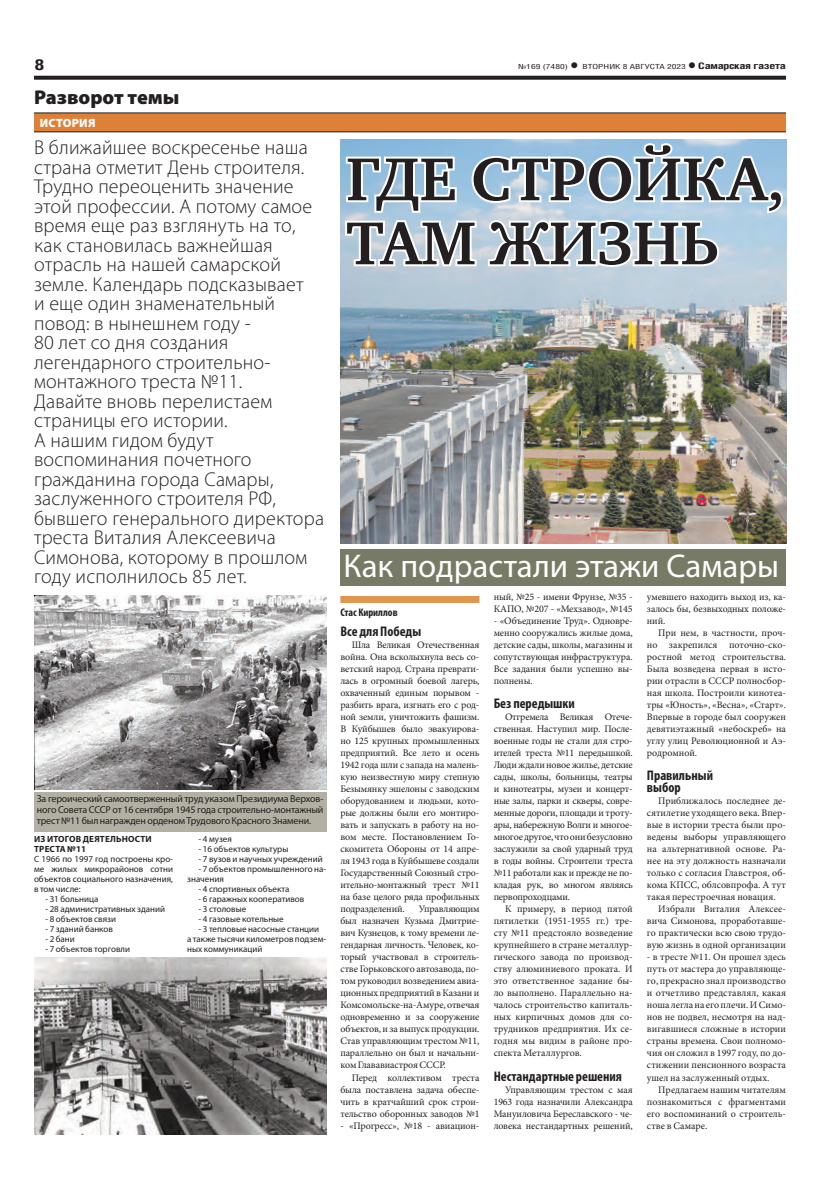
<style>
.page{position:relative;width:820px;height:1191px;background:#fff}
.page>*{position:absolute;margin:0;border:0;box-sizing:border-box;transform-origin:0 0}
.ЗАГОЛОВОК{font:700 62px/64px "Charter C";color:#231f20}
.ПОДЗАГОЛОВОК{font:33px "Myriad Pro";color:#fff}
.ПОДЗАГОЛОВОК-2{font:300 20px/19.5px "Myriad Pro";letter-spacing:.01em;color:#231f20}
.КОЛОНТИТУЛ{font:900 20px "Myriad Pro";color:#231f20}
.t1{font:700 15px "Helios Cond";color:#231f20;scale:1.4 1}
.ЗАГ_в_ТЕКСТЕ{font:700 condensed 14px/12px "Myriad Pro";color:#231f20}
.РУБРИКА{font:900 12px "Myriad Pro";letter-spacing:.02em;color:#fff}
.АВТОР_цвет{font:700 condensed 11px "Myriad Pro";color:#231f20}
.ОСНОВНОЙ{font:10px/12px "Minion Pro";letter-spacing:-.005em;color:#231f20;text-align:justify}
.ОСНОВНОЙ-2{font:10px/11px "Myriad Pro";letter-spacing:-.015em;color:#231f20;text-align:justify}
.ОСНОВНОЙ-3{font:9px/10px "Myriad Pro";color:#231f20}
.ОСНОВНОЙ-4{font:700 9px "Myriad Pro";letter-spacing:.02em;color:#231f20}
.t2{font:700 9px "Helios Cond";letter-spacing:-.02em;color:#231f20;scale:1.4 1}
.t3{font:7px "Helios Cond";color:#231f20;scale:1.4 1}
.s1{font-weight:700;font-size:16px}
.s2{font-size:16px}
</style>
<div class="page">
<svg style="left:34px;top:76px;width:751px;height:4px;background:#322f2f"></svg>
<div style="left:34px;top:114px;width:751px;height:18px;background:#de8138"></div>
<hr style="left:34px;top:113px;width:751px;height:1px;background:#231f20">
<hr style="left:34px;top:132px;width:751px;height:1px;background:#231f20">
<div style="left:340px;top:549px;width:445px;height:36px;background:#777a65"></div>
<div style="left:340px;top:596px;width:139px;height:7px;background:#e0974d"></div>
<img style="left:340px;top:139px;width:445px;height:404px">
<svg style="left:343px;top:141px;width:441px;height:128px"></svg>
<img style="left:34px;top:596px;width:292px;height:193px">
<img style="left:34px;top:958px;width:292px;height:176px">
<div style="left:34px;top:792px;width:292px;height:39px;background:#b2b0a3"></div>
<p class="t1" style="left:34px;top:55px;width:9px">8</p>
<p class="t3" style="left:518px;top:63px;width:121px">№169 (7480) <span class="s1">•</span> ВТОРНИК 8 АВГУСТА 2023</p>
<p class="t2" style="left:687px;top:61px;width:72px"><span class="s2">•</span> Самарская газета</p>
<p class="КОЛОНТИТУЛ" style="left:34px;top:86px;width:147px">Разворот темы</p>
<p class="РУБРИКА" style="left:40px;top:116px;width:57px">ИСТОРИЯ</p>
<p class="ПОДЗАГОЛОВОК-2" style="left:34px;top:138px;width:279px">В ближайшее воскресенье наша страна отметит День строителя.<br>Трудно переоценить значение этой профессии. А потому самое время еще раз взглянуть на то, как становилась важнейшая отрасль на нашей самарской земле. Календарь подсказывает и еще один знаменательный повод: в нынешнем году -<br>80 лет со дня создания легендарного строительно&shy;монтажного треста №11.</p>
<p class="ПОДЗАГОЛОВОК-2" style="left:34px;top:391px;width:239px">Давайте вновь перелистаем страницы его истории.</p>
<p class="ПОДЗАГОЛОВОК-2" style="left:34px;top:430px;width:291px">А нашим гидом будут воспоминания почетного гражданина города Самары, заслуженного строителя РФ, бывшего генерального директора треста Виталия Алексеевича<br>Симонова, которому в прошлом году исполнилось 85 лет.</p>
<p class="ОСНОВНОЙ-2" style="left:37px;top:793px;width:288px">За героический самоотверженный труд указом Президиума Верхов&shy;ного Совета СССР от 16 сентября 1945 года строительно-монтажный трест №11 был награжден орденом Трудового Красного Знамени.</p>
<p class="ОСНОВНОЙ-4" style="left:34px;top:833px;width:119px">ИЗ ИТОГОВ ДЕЯТЕЛЬНОСТИ</p>
<p class="ОСНОВНОЙ-4" style="left:34px;top:843px;width:53px">ТРЕСТА №11</p>
<p class="ОСНОВНОЙ-3" style="left:34px;top:853px;width:140px;text-align:justify">С 1966 по 1997 год построены кро&shy;ме жилых микрорайонов сотни объектов социального назначения, в том числе:</p>
<p class="ОСНОВНОЙ-3" style="left:45px;top:893px;width:55px">- 31 больница</p>
<p class="ОСНОВНОЙ-3" style="left:45px;top:903px;width:121px">- 28 административных зданий</p>
<p class="ОСНОВНОЙ-3" style="left:45px;top:913px;width:72px">- 8 объектов связи</p>
<p class="ОСНОВНОЙ-3" style="left:45px;top:923px;width:69px">- 7 зданий банков</p>
<p class="ОСНОВНОЙ-3" style="left:45px;top:933px;width:31px">- 2 бани</p>
<p class="ОСНОВНОЙ-3" style="left:45px;top:943px;width:86px">- 7 объектов торговли</p>
<p class="ОСНОВНОЙ-3" style="left:198px;top:833px;width:35px">- 4 музея</p>
<p class="ОСНОВНОЙ-3" style="left:198px;top:843px;width:91px">- 16 объектов культуры</p>
<p class="ОСНОВНОЙ-3" style="left:198px;top:853px;width:125px">- 7 вузов и научных учреждений</p>
<p class="ОСНОВНОЙ-3" style="left:187px;top:863px;width:140px;text-indent:11px">- 7 объектов промышленного на&shy;значения</p>
<p class="ОСНОВНОЙ-3" style="left:198px;top:883px;width:92px">- 4 спортивных объекта</p>
<p class="ОСНОВНОЙ-3" style="left:198px;top:893px;width:107px">- 6 гаражных кооперативов</p>
<p class="ОСНОВНОЙ-3" style="left:198px;top:903px;width:49px">- 3 столовые</p>
<p class="ОСНОВНОЙ-3" style="left:198px;top:913px;width:87px">- 4 газовые котельные</p>
<p class="ОСНОВНОЙ-3" style="left:198px;top:923px;width:122px">- 3 тепловые насосные станции</p>
<p class="ОСНОВНОЙ-3" style="left:187px;top:933px;width:140px">а также тысячи километров подзем&shy;ных коммуникаций</p>
<p class="ЗАГОЛОВОК" style="left:346px;top:148px;width:440px">ГДЕ СТРОЙКА,<br>ТАМ ЖИЗНЬ</p>
<p class="ПОДЗАГОЛОВОК" style="left:343px;top:545px;width:437px">Как подрастали этажи Самары</p>
<p class="АВТОР_цвет" style="left:340px;top:606px;width:59px">Стас Кириллов</p>
<p class="ЗАГ_в_ТЕКСТЕ" style="left:340px;top:625px;width:82px">Все для Победы</p>
<p class="ОСНОВНОЙ" style="left:340px;top:639px;width:140px;text-indent:11px">Шла Великая Отечественная война. Она всколыхнула весь со&shy;ветский народ. Страна преврати&shy;лась в огромный боевой лагерь, охваченный единым порывом - разбить врага, изгнать его с род&shy;ной земли, уничтожить фашизм.<br>В Куйбышев было эвакуирова&shy;но 125 крупных промышленных предприятий. Все лето и осень 1942 года шли с запада на малень&shy;кую неизвестную миру степную Безымянку эшелоны с заводским оборудованием и людьми, кото&shy;рые должны были его монтиро&shy;вать и запускать в работу на но&shy;вом месте. Постановлением Го&shy;скомитета Обороны от 14 апре&shy;ля 1943 года в Куйбышеве создали Государственный Союзный стро&shy;ительно-монтажный трест №11 на базе целого ряда профильных подразделений.</p>
<p class="ОСНОВНОЙ" style="left:340px;top:903px;width:140px;text-indent:78px">Управляющим был назначен Кузьма Дмитрие&shy;вич Кузнецов, к тому времени ле&shy;гендарная личность. Человек, ко&shy;торый участвовал в строитель&shy;стве Горьковского автозавода, по&shy;том руководил возведением авиа&shy;ционных предприятий в Казани и Комсомольске-на-Амуре, отвечая одновременно и за сооружение объектов, и за выпуск продукции.<br>Став управляющим трестом №11, параллельно он был и начальни&shy;ком Глававиастроя СССР.</p>
<p class="ОСНОВНОЙ" style="left:340px;top:1071px;width:140px;text-indent:11px">Перед коллективом треста была поставлена задача обеспе&shy;чить в кратчайший срок строи&shy;тельство оборонных заводов №1</p>
<p class="ОСНОВНОЙ" style="left:340px;top:1119px;width:140px">- «Прогресс», №18 - авиацион-</p>
<p class="ОСНОВНОЙ" style="left:493px;top:591px;width:140px">ный, №25 - имени Фрунзе, №35 -<br>КАПО, №207 - «Мехзавод», №145</p>
<p class="ОСНОВНОЙ" style="left:493px;top:615px;width:140px">- «Объединение Труд». Одновре&shy;менно сооружались жилые дома, детские сады, школы, магазины и сопутствующая инфраструктура.<br>Все задания были успешно вы&shy;полнены.</p>
<p class="ЗАГ_в_ТЕКСТЕ" style="left:493px;top:697px;width:82px">Без передышки</p>
<p class="ОСНОВНОЙ" style="left:493px;top:711px;width:140px;text-indent:11px">Отгремела Великая Отече&shy;ственная. Наступил мир. После&shy;военные годы не стали для стро&shy;ителей треста №11 передышкой.<br>Люди ждали новое жилье, детские сады, школы, больницы, театры и кинотеатры, музеи и концерт&shy;ные залы, парки и скверы, совре&shy;менные дороги, площади и троту&shy;ары, набережную Волги и многое&shy;многое другое, что они безусловно заслужили за свой ударный труд в годы войны. Строители треста №11 работали как и прежде не по&shy;кладая рук, во многом являясь первопроходцами.</p>
<p class="ОСНОВНОЙ" style="left:493px;top:903px;width:140px;text-indent:11px">К примеру, в период пятой пятилетки (1951-1955 гг.) тре&shy;сту №11 предстояло возведение крупнейшего в стране металлур&shy;гического завода по производ&shy;ству алюминиевого проката. И это ответственное задание бы&shy;ло выполнено. Параллельно на&shy;чалось строительство капиталь&shy;ных кирпичных домов для со&shy;трудников предприятия. Их се&shy;годня мы видим в районе про&shy;спекта Металлургов.</p>
<p class="ЗАГ_в_ТЕКСТЕ" style="left:493px;top:1069px;width:130px">Нестандартные решения</p>
<p class="ОСНОВНОЙ" style="left:493px;top:1083px;width:140px;text-indent:11px">Управляющим трестом с мая 1963 года назначили Александра Мануиловича Береславского - че&shy;ловека нестандартных решений,</p>
<p class="ОСНОВНОЙ" style="left:646px;top:591px;width:140px">умевшего находить выход из, ка&shy;залось бы, безвыходных положе&shy;ний.</p>
<p class="ОСНОВНОЙ" style="left:646px;top:627px;width:140px;text-indent:11px">При нем, в частности, проч&shy;но закрепился поточно-ско&shy;ростной метод строительства.<br>Была возведена первая в исто&shy;рии отрасли в СССР полносбор&shy;ная школа. Построили кинотеа&shy;тры «Юность», «Весна», «Старт».<br>Впервые в городе был сооружен девятиэтажный «небоскреб» на углу улиц Революционной и Аэ&shy;родромной.</p>
<p class="ЗАГ_в_ТЕКСТЕ" style="left:646px;top:769px;width:68px">Правильный выбор</p>
<p class="ОСНОВНОЙ" style="left:646px;top:795px;width:140px;text-indent:11px">Приближалось последнее де&shy;сятилетие уходящего века. Впер&shy;вые в истории треста были про&shy;ведены выборы управляющего на альтернативной основе. Ра&shy;нее на эту должность назначали только с согласия Главстроя, об&shy;кома КПСС, облсовпрофа. А тут такая перестроечная новация.</p>
<p class="ОСНОВНОЙ" style="left:646px;top:903px;width:140px;text-indent:11px">Избрали Виталия Алексее&shy;вича Симонова, проработавше&shy;го практически всю свою трудо&shy;вую жизнь в одной организации</p>
<p class="ОСНОВНОЙ" style="left:646px;top:951px;width:140px">- в тресте №11. Он прошел здесь путь от мастера до управляюще&shy;го, прекрасно знал производство и отчетливо представлял, какая ноша легла на его плечи. И Симо&shy;нов не подвел, несмотря на над&shy;вигавшиеся сложные в истории страны времена. Свои полномо&shy;чия он сложил в 1997 году, по до&shy;стижении пенсионного возраста ушел на заслуженный отдых.</p>
<p class="ОСНОВНОЙ" style="left:646px;top:1083px;width:140px;text-indent:11px">Предлагаем нашим читателям познакомиться с фрагментами его воспоминаний о строитель&shy;стве в Самаре.</p>
</div>
